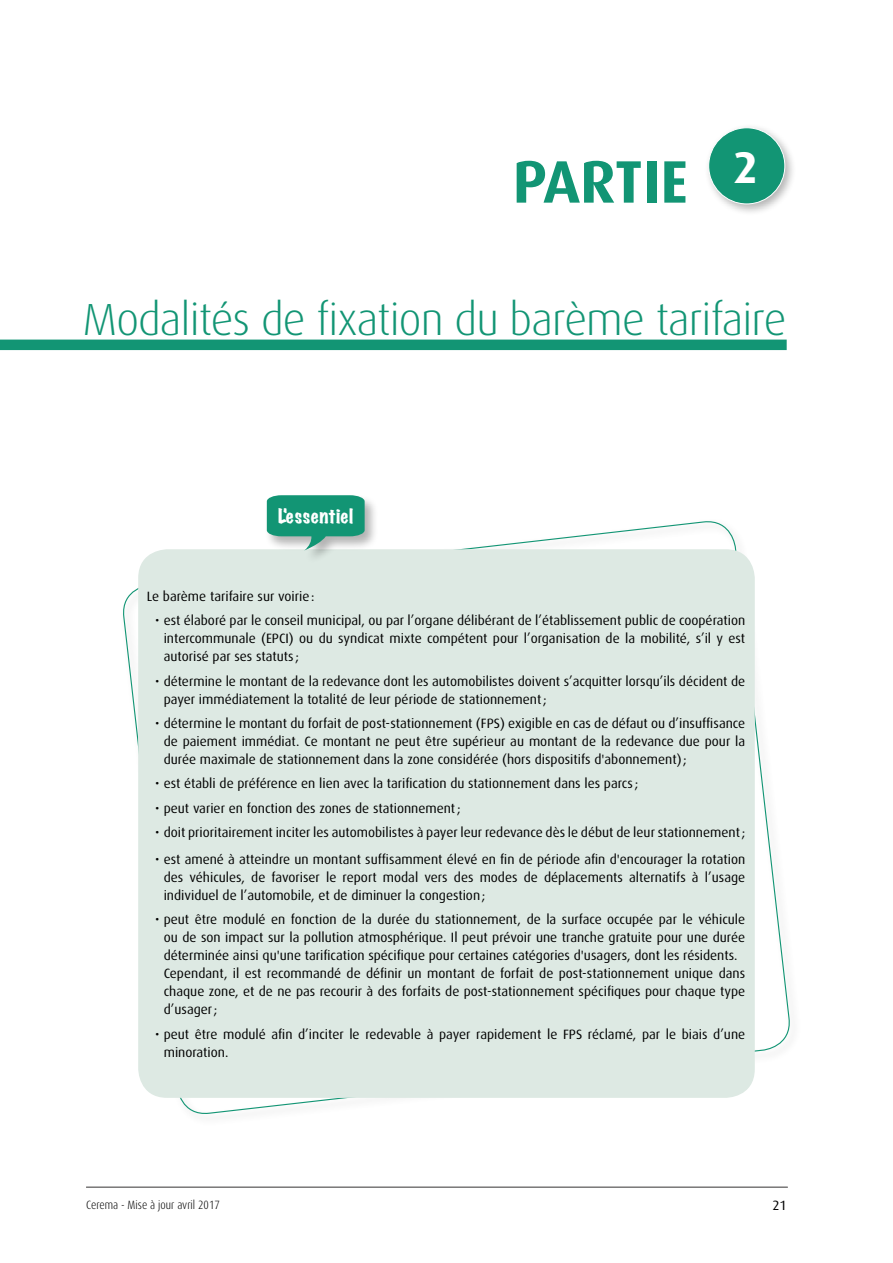
<style>
.page{position:relative;width:893px;height:1263px;background:#fff}
.page>*{position:absolute;margin:0;border:0;box-sizing:border-box;transform-origin:0 0}
.Titre_1{font:700 60px "Dax OT";color:#129574}
.Titre_1-2{font:300 45px "Dax OT";letter-spacing:-.02em;color:#129574}
.Texte_puce_Orange{font:700 44.4px "Dax OT";color:#fff}
.Titre_encart{font:expanded 18px "Marker Felt";letter-spacing:.03em;color:#fff}
.Puce___texte_A_reten{font:13.5px/18px "Dax OT";color:#000;text-align:justify}
.Texte___A_retenir{font:13.5px "Dax OT";color:#000}
.t1{font:300 condensed 12px "Dax OT";color:#000}
</style>
<div class="page">
<svg style="left:123px;top:521px;width:667px;height:593px"></svg>
<hr style="left:86px;top:1187px;width:702px;height:1px;background:#706f6f">
<div style="left:0;top:340px;width:787px;height:10px;background:#129574"></div>
<div style="left:138px;top:549px;width:617px;height:549px;background:#dde9e3;border-radius:29px"></div>
<div style="left:265px;top:493px;width:114px;height:71px;background:#000;opacity:.3"></div>
<svg style="left:267px;top:495px;width:98px;height:55px;background:#43a68d"></svg>
<div style="left:704px;top:123px;width:92px;height:92px;background:#000;opacity:.3"></div>
<div style="left:709px;top:128px;width:76px;height:76px;background:#129574;border-radius:50%"></div>
<div style="left:708px;top:128px;width:77px;height:76px;border:1px solid #fff;border-radius:50%"></div>
<p class="Titre_1" style="left:513px;top:125px;width:177px">PARTIE</p>
<p class="Texte_puce_Orange" style="left:733px;top:125px;width:27px">2</p>
<p class="Titre_1-2" style="left:82px;top:277px;width:706px">Modalités de fixation du barème tarifaire</p>
<p class="Titre_encart" style="left:278px;top:502px;width:77px">L'essentiel</p>
<p class="Texte___A_retenir" style="left:147px;top:583px;width:169px">Le barème tarifaire sur voirie:</p>
<p class="Puce___texte_A_reten" style="left:164px;top:609px;width:583px;text-indent:-9px">• est élaboré par le conseil municipal, ou par l’organe délibérant de l’établissement public de coopération intercommunale (EPCI) ou du syndicat mixte compétent pour l’organisation de la mobilité, s’il y est autorisé par ses statuts ;</p>
<p class="Puce___texte_A_reten" style="left:164px;top:670px;width:583px;text-indent:-9px">• détermine le montant de la redevance dont les automobilistes doivent s’acquitter lorsqu’ils décident de payer immédiatement la totalité de leur période de stationnement;</p>
<p class="Puce___texte_A_reten" style="left:164px;top:712px;width:583px;text-indent:-9px">• détermine le montant du forfait de post-stationnement (FPS) exigible en cas de défaut ou d’insuffisance de paiement immédiat. Ce montant ne peut être supérieur au montant de la redevance due pour la durée maximale de stationnement dans la zone considérée (hors dispositifs d'abonnement);</p>
<p class="Puce___texte_A_reten" style="left:155px;top:772px;width:484px">• est établi de préférence en lien avec la tarification du stationnement dans les parcs ;</p>
<p class="Puce___texte_A_reten" style="left:155px;top:797px;width:307px">• peut varier en fonction des zones de stationnement;</p>
<p class="Puce___texte_A_reten" style="left:155px;top:821px;width:592px">• doit prioritairement inciter les automobilistes à payer leur redevance dès le début de leur stationnement;</p>
<p class="Puce___texte_A_reten" style="left:164px;top:848px;width:583px;text-indent:-9px">• est amené à atteindre un montant suffisamment élevé en fin de période afin d'encourager la rotation des véhicules, de favoriser le report modal vers des modes de déplacements alternatifs à l’usage individuel de l’automobile, et de diminuer la congestion;</p>
<p class="Puce___texte_A_reten" style="left:164px;top:908px;width:583px;text-indent:-9px">• peut être modulé en fonction de la durée du stationnement, de la surface occupée par le véhicule ou de son impact sur la pollution atmosphérique. Il peut prévoir une tranche gratuite pour une durée déterminée ainsi qu'une tarification spécifique pour certaines catégories d'usagers, dont les résidents.</p>
<p class="Puce___texte_A_reten" style="left:164px;top:962px;width:583px">Cependant, il est recommandé de définir un montant de forfait de post-stationnement unique dans chaque zone, et de ne pas recourir à des forfaits de post-stationnement spécifiques pour chaque type d’usager;</p>
<p class="Puce___texte_A_reten" style="left:164px;top:1022px;width:583px;text-indent:-9px">• peut être modulé afin d’inciter le redevable à payer rapidement le FPS réclamé, par le biais d’une minoration.</p>
<p class="t1" style="left:86px;top:1197px;width:135px">Cerema - Mise à jour avril 2017</p>
<p class="Puce___texte_A_reten" style="left:772px;top:1194px;width:16px">21</p>
</div>
